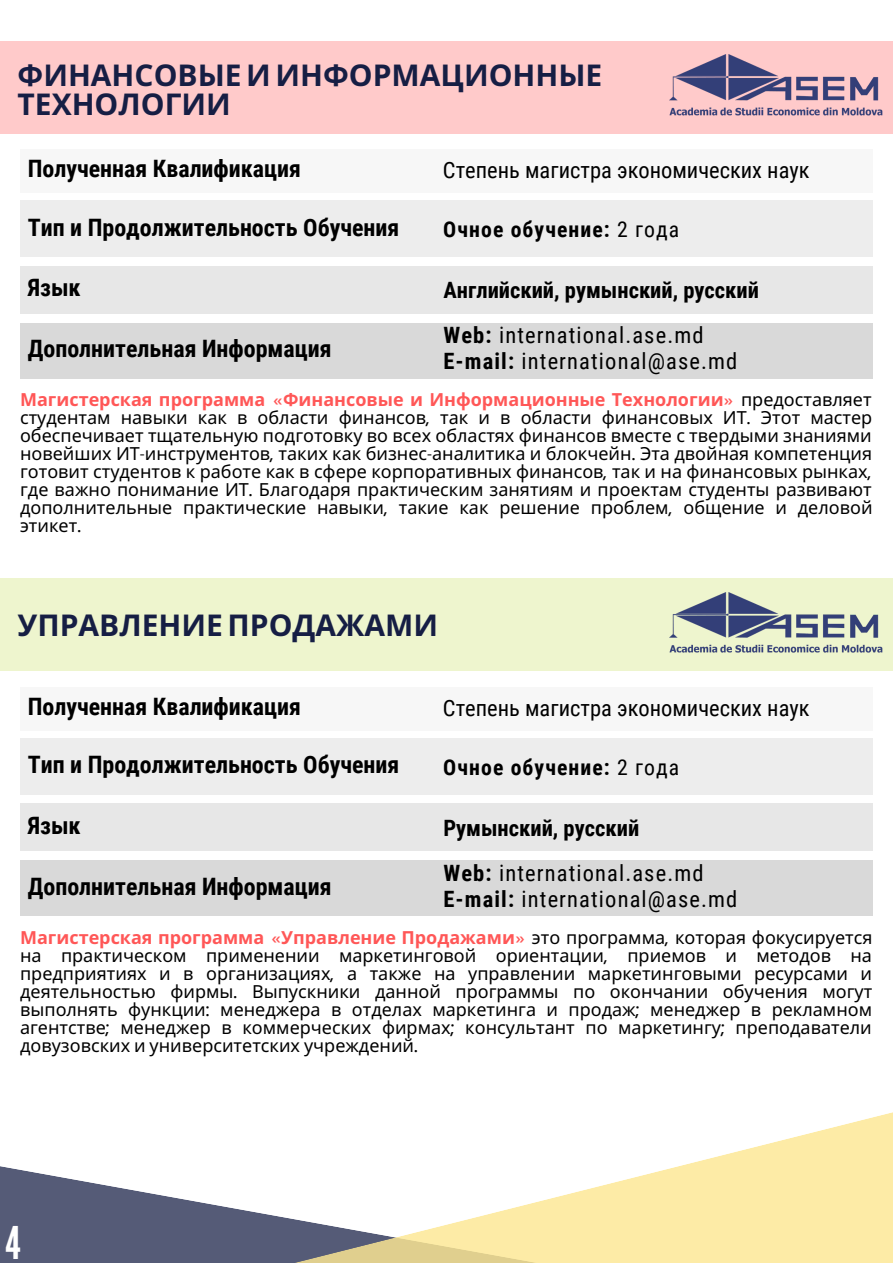
<style>
.page{position:relative;width:893px;height:1264px;background:#fff}
.page>*{position:absolute;margin:0;border:0;box-sizing:border-box;transform-origin:0 0}
.t1{font:45px "League Gothic";color:#fff}
.t2{font:700 30px/29.2px "Noto Sans";color:#161e44}
.t3{font:700 24px "Roboto Condensed";color:#000}
.t4{font:22.5px "Roboto Condensed";letter-spacing:.05em;color:#000}
.t5{font:22.5px "Roboto Condensed";color:#000}
.t6{font:700 22.5px "Roboto Condensed";color:#000}
.t7{font:700 21.75px "Roboto Condensed";letter-spacing:.05em;color:#000}
.t8{font:18px/18px "Noto Sans";color:#000;text-align:justify}
.s1{font-weight:400}
.s2{font-weight:700}
.s3{font-weight:700;color:#ff5757}
.s4{font-family:"Aileron";font-weight:700;color:#ff5757}
.s5{font-family:"Aileron"}
</style>
<div class="page">
<svg style="left:0;top:1112px;width:892px;height:150px"></svg>
<div style="left:20px;top:149px;width:852px;height:44px;background:#f7f7f7"></div>
<div style="left:0;top:41px;width:892px;height:92px;background:#ffcaca"></div>
<div style="left:20px;top:201px;width:852px;height:56px;background:#ededed"></div>
<div style="left:21px;top:266px;width:852px;height:48px;background:#e7e7e7"></div>
<div style="left:21px;top:323px;width:852px;height:55px;background:#d9d9d9"></div>
<img style="left:669px;top:55px;width:212px;height:61px">
<div style="left:20px;top:687px;width:852px;height:43px;background:#f7f7f7"></div>
<div style="left:0;top:578px;width:892px;height:93px;background:#eef5ce"></div>
<div style="left:20px;top:738px;width:852px;height:56px;background:#ededed"></div>
<div style="left:21px;top:803px;width:852px;height:48px;background:#e7e7e7"></div>
<div style="left:21px;top:860px;width:852px;height:55px;background:#d9d9d9"></div>
<img style="left:669px;top:592px;width:212px;height:61px">
<p class="t2" style="left:18px;top:60px;width:586px">ФИНАНСОВЫЕ И ИНФОРМАЦИОННЫЕ<br>ТЕХНОЛОГИИ</p>
<p class="t3" style="left:28px;top:155px;width:275px">Полученная Квалификация</p>
<p class="t3" style="left:28px;top:214px;width:373px">Тип и Продолжительность Обучения</p>
<p class="t3" style="left:28px;top:274px;width:54px">Язык</p>
<p class="t3" style="left:28px;top:335px;width:305px">Дополнительная Информация</p>
<p class="t5" style="left:443px;top:157px;width:368px">Степень магистра экономических наук</p>
<p class="t7" style="left:443px;top:217px;width:237px">Очное обучение: <span class="s1">2 года</span></p>
<p class="t6" style="left:443px;top:277px;width:317px">Английский, румынский, русский</p>
<p class="t4" style="left:443px;top:322px;width:262px"><span class="s2">Web:</span> international.ase.md</p>
<p class="t4" style="left:443px;top:348px;width:295px"><span class="s2">E-mail:</span> international@ase.md</p>
<p class="t8" style="left:20px;top:390px;width:853px"><span class="s3">Магистерская программа</span> <span class="s4">«</span><span class="s3">Финансовые и Информационные Технологии</span><span class="s4">»</span> предоставляет студентам навыки как в области финансов<span class="s5">,</span> так и в области финансовых ИТ<span class="s5">.</span> Этот мастер обеспечивает тщательную подготовку во всех областях финансов вместе с твердыми знаниями новейших ИТ<span class="s5">-</span>инструментов<span class="s5">,</span> таких как бизнес<span class="s5">-</span>аналитика и блокчейн<span class="s5">.</span> Эта двойная компетенция готовит студентов к работе как в сфере корпоративных финансов<span class="s5">,</span> так и на финансовых рынках<span class="s5">, </span>где важно понимание ИТ<span class="s5">.</span> Благодаря практическим занятиям и проектам студенты развивают дополнительные практические навыки<span class="s5">,</span> такие как решение проблем<span class="s5">,</span> общение и деловой этикет<span class="s5">.</span></p>
<p class="t2" style="left:18px;top:609px;width:422px">УПРАВЛЕНИЕ ПРОДАЖАМИ</p>
<p class="t3" style="left:28px;top:692px;width:275px">Полученная Квалификация</p>
<p class="t3" style="left:28px;top:751px;width:373px">Тип и Продолжительность Обучения</p>
<p class="t3" style="left:28px;top:811px;width:54px">Язык</p>
<p class="t3" style="left:28px;top:872px;width:305px">Дополнительная Информация</p>
<p class="t5" style="left:443px;top:695px;width:368px">Степень магистра экономических наук</p>
<p class="t7" style="left:443px;top:754px;width:237px">Очное обучение: <span class="s1">2 года</span></p>
<p class="t6" style="left:443px;top:814px;width:197px">Pумынский, русский</p>
<p class="t4" style="left:443px;top:860px;width:262px"><span class="s2">Web:</span> international.ase.md</p>
<p class="t4" style="left:443px;top:886px;width:295px"><span class="s2">E-mail:</span> international@ase.md</p>
<p class="t8" style="left:20px;top:927px;width:853px"><span class="s3">Магистерская программа</span> <span class="s4">«</span><span class="s3">Управление Продажами</span><span class="s4">»</span> это программа<span class="s5">,</span> которая фокусируется на практическом применении маркетинговой ориентации<span class="s5">,</span> приемов и методов на предприятиях и в организациях<span class="s5">,</span> а также на управлении маркетинговыми ресурсами и деятельностью фирмы<span class="s5">.</span> Выпускники данной программы по окончании обучения могут выполнять функции<span class="s5">:</span> менеджера в отделах маркетинга и продаж<span class="s5">;</span> менеджер в рекламном агентстве<span class="s5">;</span> менеджер в коммерческих фирмах<span class="s5">;</span> консультант по маркетингу<span class="s5">;</span> преподаватели довузовских и университетских учреждений<span class="s5">.</span></p>
<p class="t1" style="left:6px;top:1216px;width:17px">4</p>
</div>
